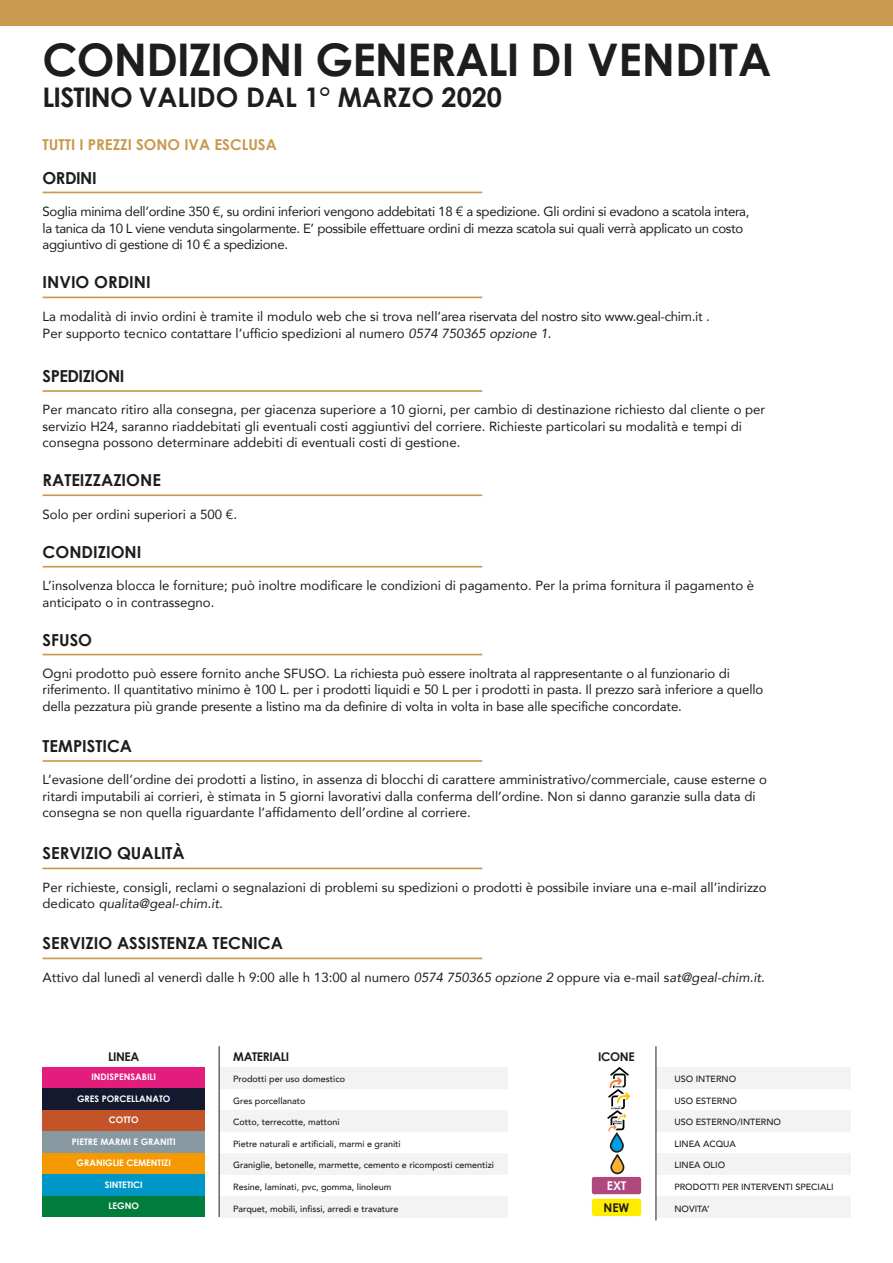
<style>
.page{position:relative;width:893px;height:1263px;background:#fff}
.page>*{position:absolute;margin:0;border:0;box-sizing:border-box;transform-origin:0 0}
.t1{font:700 45px "Century Gothic";letter-spacing:-.02em;color:#1d1d1b}
.t2{font:700 27px "Century Gothic";color:#1d1d1b}
.t3{font:700 16.5px "Century Gothic";color:#1d1d1b}
.t4{font:700 16.5px "Century Gothic";letter-spacing:-.03em;color:#1d1d1b}
.t5{font:700 15px "Century Gothic";color:#c8994e}
.t6{font:13.2px/16.5px "Avenir";color:#1d1d1b}
.t7{font:13.2px/16.5px "Avenir";letter-spacing:-.025em;color:#1d1d1b}
.t8{font:700 12px "Century Gothic";letter-spacing:-.03em;color:#1d1d1b}
.t9{font:700 12px "Century Gothic";color:#fff}
.t10{font:500 9px "Avenir";color:#1d1d1b}
.t11{font:700 9px "Century Gothic";color:#fff}
.s1{font-style:italic}
</style>
<div class="page">
<div style="left:0;top:0;width:893px;height:26px;background:#c8994e"></div>
<div style="left:219px;top:1067px;width:289px;height:21px;background:#f3f3f3"></div>
<div style="left:219px;top:1110px;width:289px;height:21px;background:#f3f3f3"></div>
<div style="left:219px;top:1196px;width:289px;height:22px;background:#f3f3f3"></div>
<div style="left:219px;top:1153px;width:289px;height:22px;background:#f3f3f3"></div>
<div style="left:43px;top:1195px;width:162px;height:22px;background:#007d3a"></div>
<div style="left:43px;top:1110px;width:162px;height:21px;background:#c3542a"></div>
<div style="left:43px;top:1152px;width:162px;height:22px;background:#f49900"></div>
<div style="left:43px;top:1131px;width:162px;height:21px;background:#8999a2"></div>
<div style="left:43px;top:1067px;width:162px;height:21px;background:#e31d7e"></div>
<div style="left:43px;top:1088px;width:162px;height:22px;background:#151930"></div>
<div style="left:43px;top:1174px;width:162px;height:21px;background:#0096c6"></div>
<div style="left:656px;top:1067px;width:194px;height:21px;background:#f3f3f3"></div>
<div style="left:656px;top:1110px;width:194px;height:21px;background:#f3f3f3"></div>
<div style="left:656px;top:1153px;width:194px;height:22px;background:#f3f3f3"></div>
<div style="left:656px;top:1196px;width:194px;height:22px;background:#f3f3f3"></div>
<hr style="left:656px;top:1046px;width:1px;height:174px;background:#1d1d1b">
<hr style="left:219px;top:1046px;width:1px;height:171px;background:#1d1d1b">
<svg style="left:611px;top:1133px;width:12px;height:19px"></svg>
<div style="left:610px;top:1133px;width:14px;height:19px;border:2px solid #1d1d1b;border-radius:6px"></div>
<svg style="left:611px;top:1155px;width:13px;height:18px"></svg>
<div style="left:610px;top:1154px;width:14px;height:20px;border:2px solid #1d1d1b;border-radius:6px"></div>
<svg style="left:607px;top:1067px;width:23px;height:64px"></svg>
<div style="left:592px;top:1177px;width:49px;height:17px;background:#ae487f;border-radius:2px"></div>
<hr style="left:43px;top:192px;width:439px;height:1px;background:#c8994e">
<hr style="left:43px;top:390px;width:439px;height:2px;background:#c8994e">
<hr style="left:43px;top:494px;width:439px;height:2px;background:#c8994e">
<hr style="left:43px;top:566px;width:439px;height:1px;background:#c8994e">
<hr style="left:43px;top:654px;width:439px;height:1px;background:#c8994e">
<hr style="left:43px;top:760px;width:439px;height:2px;background:#c8994e">
<hr style="left:43px;top:868px;width:439px;height:1px;background:#c8994e">
<hr style="left:43px;top:957px;width:439px;height:2px;background:#c8994e">
<hr style="left:43px;top:297px;width:439px;height:1px;background:#c8994e">
<div style="left:592px;top:1199px;width:49px;height:17px;background:#ffed00;border-radius:2px"></div>
<h1 class="t1" style="left:43px;top:26px;width:730px">CONDIZIONI GENERALI DI VENDITA</h1>
<h2 class="t2" style="left:43px;top:76px;width:461px">LISTINO VALIDO DAL 1° MARZO 2020</h2>
<p class="t5" style="left:43px;top:133px;width:236px">TUTTI I PREZZI SONO IVA ESCLUSA</p>
<p class="t3" style="left:43px;top:165px;width:56px">ORDINI</p>
<p class="t7" style="left:43px;top:203px;width:708px">Soglia minima dell’ordine 350 €, su ordini inferiori vengono addebitati 18 € a spedizione. Gli ordini si evadono a scatola intera, la tanica da 10 L viene venduta singolarmente. E’ possibile effettuare ordini di mezza scatola sui quali verrà applicato un costo aggiuntivo di gestione di 10 € a spedizione.</p>
<p class="t3" style="left:43px;top:270px;width:110px">INVIO ORDINI</p>
<p class="t6" style="left:43px;top:307px;width:669px;line-height:17.4px">La modalità di invio ordini è tramite il modulo web che si trova nell’area riservata del nostro sito www.geal-chim.it .<br>Per supporto tecnico contattare l’ufficio spedizioni al numero <span class="s1">0574 750365 opzione 1</span>.</p>
<p class="t4" style="left:43px;top:363px;width:83px">SPEDIZIONI</p>
<p class="t6" style="left:43px;top:401px;width:724px">Per mancato ritiro alla consegna, per giacenza superiore a 10 giorni, per cambio di destinazione richiesto dal cliente o per servizio H24, saranno riaddebitati gli eventuali costi aggiuntivi del corriere. Richieste particolari su modalità e tempi di consegna possono determinare addebiti di eventuali costi di gestione.</p>
<p class="t3" style="left:43px;top:468px;width:120px">RATEIZZAZIONE</p>
<p class="t6" style="left:43px;top:505px;width:196px">Solo per ordini superiori a 500 €.</p>
<p class="t3" style="left:43px;top:539px;width:100px">CONDIZIONI</p>
<p class="t6" style="left:43px;top:577px;width:713px">L’insolvenza blocca le forniture; può inoltre modificare le condizioni di pagamento. Per la prima fornitura il pagamento è anticipato o in contrassegno.</p>
<p class="t3" style="left:43px;top:627px;width:51px">SFUSO</p>
<p class="t6" style="left:43px;top:665px;width:722px">Ogni prodotto può essere fornito anche SFUSO. La richiesta può essere inoltrata al rappresentante o al funzionario di riferimento. Il quantitativo minimo è 100 L. per i prodotti liquidi e 50 L per i prodotti in pasta. Il prezzo sarà inferiore a quello della pezzatura più grande presente a listino ma da definire di volta in volta in base alle specifiche concordate.</p>
<p class="t3" style="left:43px;top:733px;width:91px">TEMPISTICA</p>
<p class="t6" style="left:43px;top:771px;width:726px">L’evasione dell’ordine dei prodotti a listino, in assenza di blocchi di carattere amministrativo/commerciale, cause esterne o ritardi imputabili ai corrieri, è stimata in 5 giorni lavorativi dalla conferma dell’ordine. Non si danno garanzie sulla data di consegna se non quella riguardante l’affidamento dell’ordine al corriere.</p>
<p class="t3" style="left:43px;top:841px;width:144px">SERVIZIO QUALITÀ</p>
<p class="t6" style="left:43px;top:878px;width:726px">Per richieste, consigli, reclami o segnalazioni di problemi su spedizioni o prodotti è possibile inviare una e-mail all’indirizzo dedicato <span class="s1">qualita@geal-chim.it</span>.</p>
<p class="t3" style="left:43px;top:931px;width:242px">SERVIZIO ASSISTENZA TECNICA</p>
<p class="t6" style="left:43px;top:968px;width:724px">Attivo dal lunedì al venerdì dalle h 9:00 alle h 13:00 al numero <span class="s1">0574 750365 opzione 2</span> oppure via e-mail s<span class="s1">at@geal-chim.it</span>.</p>
<p class="t8" style="left:108px;top:1047px;width:33px">LINEA</p>
<p class="t8" style="left:233px;top:1047px;width:57px">MATERIALI</p>
<p class="t10" style="left:233px;top:1071px;width:113px">Prodotti per uso domestico</p>
<p class="t10" style="left:233px;top:1093px;width:74px">Gres porcellanato</p>
<p class="t10" style="left:233px;top:1114px;width:108px">Cotto, terrecotte, mattoni</p>
<p class="t10" style="left:233px;top:1136px;width:169px">Pietre naturali e artificiali, marmi e graniti</p>
<p class="t10" style="left:233px;top:1157px;width:262px">Graniglie, betonelle, marmette, cemento e ricomposti cementizi</p>
<p class="t10" style="left:233px;top:1179px;width:160px">Resine, laminati, pvc, gomma, linoleum</p>
<p class="t10" style="left:233px;top:1201px;width:167px">Parquet, mobili, infissi, arredi e travature</p>
<p class="t11" style="left:91px;top:1070px;width:66px">INDISPENSABILI</p>
<p class="t11" style="left:77px;top:1092px;width:95px">GRES PORCELLANATO</p>
<p class="t11" style="left:109px;top:1113px;width:31px">COTTO</p>
<p class="t11" style="left:77px;top:1156px;width:96px">GRANIGLIE CEMENTIZI</p>
<p class="t11" style="left:72px;top:1135px;width:105px">PIETRE MARMI E GRANITI</p>
<p class="t11" style="left:105px;top:1177px;width:40px">SINTETICI</p>
<p class="t11" style="left:109px;top:1199px;width:32px">LEGNO</p>
<p class="t8" style="left:598px;top:1047px;width:38px">ICONE</p>
<p class="t10" style="left:674px;top:1071px;width:63px">USO INTERNO</p>
<p class="t10" style="left:674px;top:1114px;width:108px">USO ESTERNO/INTERNO</p>
<p class="t10" style="left:674px;top:1093px;width:64px">USO ESTERNO</p>
<p class="t10" style="left:674px;top:1136px;width:63px">LINEA ACQUA</p>
<p class="t10" style="left:674px;top:1157px;width:52px">LINEA OLIO</p>
<p class="t10" style="left:674px;top:1201px;width:37px">NOVITA’</p>
<p class="t9" style="left:607px;top:1176px;width:21px">EXT</p>
<p class="t10" style="left:674px;top:1179px;width:161px">PRODOTTI PER INTERVENTI SPECIALI</p>
<p class="t8" style="left:603px;top:1198px;width:27px">NEW</p>
</div>
